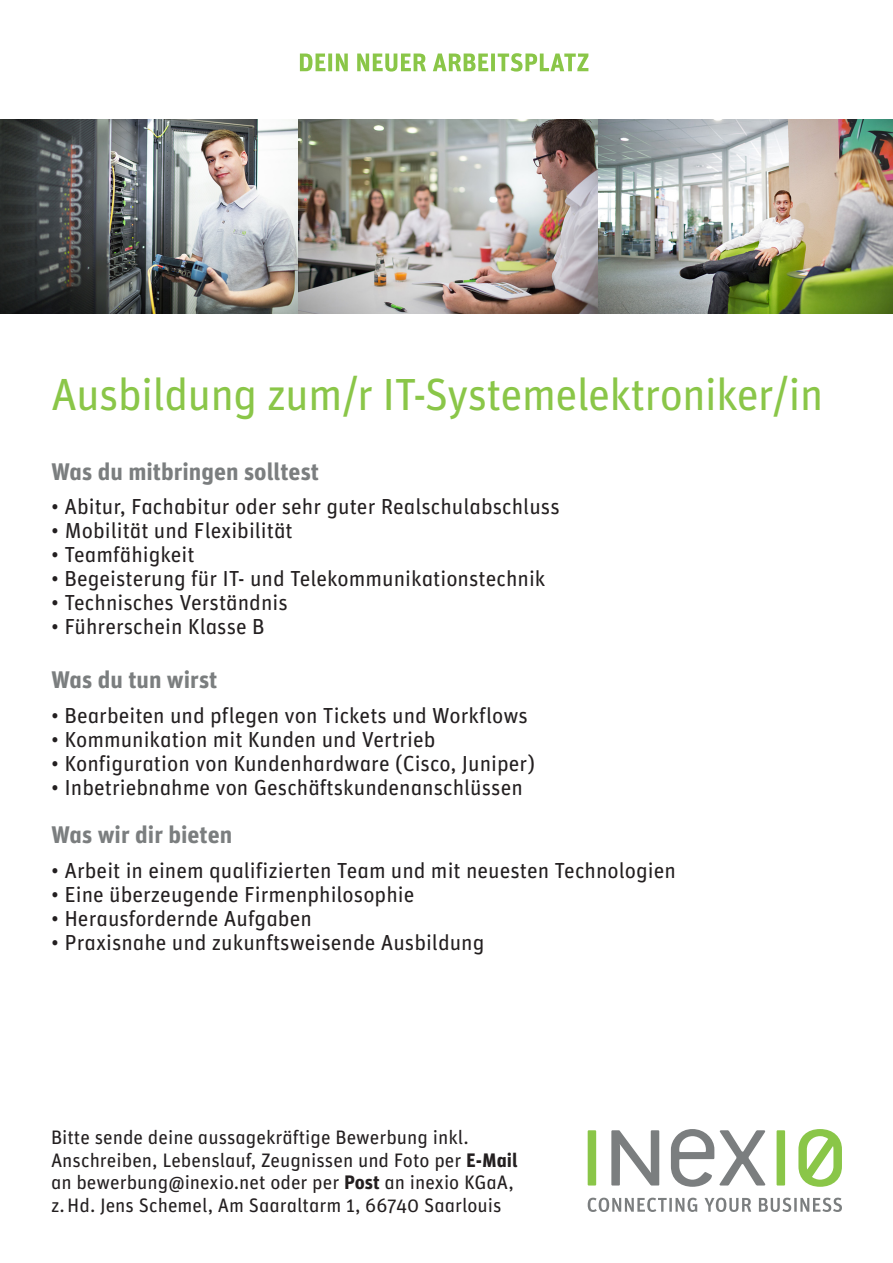
<style>
.page{position:relative;width:893px;height:1263px;background:#fff}
.page>*{position:absolute;margin:0;border:0;box-sizing:border-box;transform-origin:0 0}
.Headline{font:45px "Unit Pro";letter-spacing:-.02em;color:#8ac648}
.Subline{font:700 24px "Unit Pro";color:#7b7e7f}
.t1{font:21.75px "Unit Pro";color:#231f20}
.Fusszeile{font:19.5px/22.5px "Unit Pro";color:#231f20}
.s1{font-weight:700}
</style>
<div class="page">
<svg style="left:588px;top:1198px;width:254px;height:14px"></svg>
<svg style="left:777px;top:1129px;width:65px;height:58px"></svg>
<div style="left:588px;top:1130px;width:8px;height:55px;background:#8ac648"></div>
<svg style="left:611px;top:1129px;width:154px;height:58px"></svg>
<img style="left:0;top:119px;width:298px;height:194px">
<img style="left:298px;top:119px;width:595px;height:194px">
<svg style="left:300px;top:53px;width:288px;height:19px"></svg>
<p class="Headline" style="left:51px;top:363px;width:774px">Ausbildung zum/r IT-Systemelektroniker/in</p>
<p class="Subline" style="left:51px;top:454px;width:270px">Was du mitbringen solltest</p>
<p class="t1" style="left:51px;top:491px;width:510px">• Abitur, Fachabitur oder sehr guter Realschulabschluss</p>
<p class="t1" style="left:51px;top:515px;width:243px">• Mobilität und Flexibilität</p>
<p class="t1" style="left:51px;top:539px;width:145px">• Teamfähigkeit</p>
<p class="t1" style="left:51px;top:563px;width:496px">• Begeisterung für IT- und Telekommunikationstechnik</p>
<p class="t1" style="left:51px;top:587px;width:238px">• Technisches Verständnis</p>
<p class="t1" style="left:51px;top:611px;width:215px">• Führerschein Klasse B</p>
<p class="Subline" style="left:51px;top:662px;width:168px">Was du tun wirst</p>
<p class="t1" style="left:51px;top:700px;width:478px">• Bearbeiten und pflegen von Tickets und Workflows</p>
<p class="t1" style="left:51px;top:724px;width:386px">• Kommunikation mit Kunden und Vertrieb</p>
<p class="t1" style="left:51px;top:748px;width:485px">• Konfiguration von Kundenhardware (Cisco, Juniper)</p>
<p class="t1" style="left:51px;top:772px;width:473px">• Inbetriebnahme von Geschäftskundenanschlüssen</p>
<p class="Subline" style="left:51px;top:817px;width:183px">Was wir dir bieten</p>
<p class="t1" style="left:51px;top:855px;width:626px">• Arbeit in einem qualifizierten Team und mit neuesten Technologien</p>
<p class="t1" style="left:51px;top:879px;width:365px">• Eine überzeugende Firmenphilosophie</p>
<p class="t1" style="left:51px;top:903px;width:262px">• Herausfordernde Aufgaben</p>
<p class="t1" style="left:51px;top:927px;width:435px">• Praxisnahe und zukunftsweisende Ausbildung</p>
<p class="Fusszeile" style="left:51px;top:1125px;width:468px">Bitte sende deine aussagekräftige Bewerbung inkl.<br>Anschreiben, Lebenslauf, Zeugnissen und Foto per <span class="s1">E-Mail</span></p>
<p class="Fusszeile" style="left:51px;top:1170px;width:464px">an bewerbung@inexio.net oder per <span class="s1">Post</span> an inexio KGaA,</p>
<p class="Fusszeile" style="left:51px;top:1193px;width:452px">z.Hd. Jens Schemel, Am Saaraltarm 1, 66740 Saarlouis</p>
</div>
